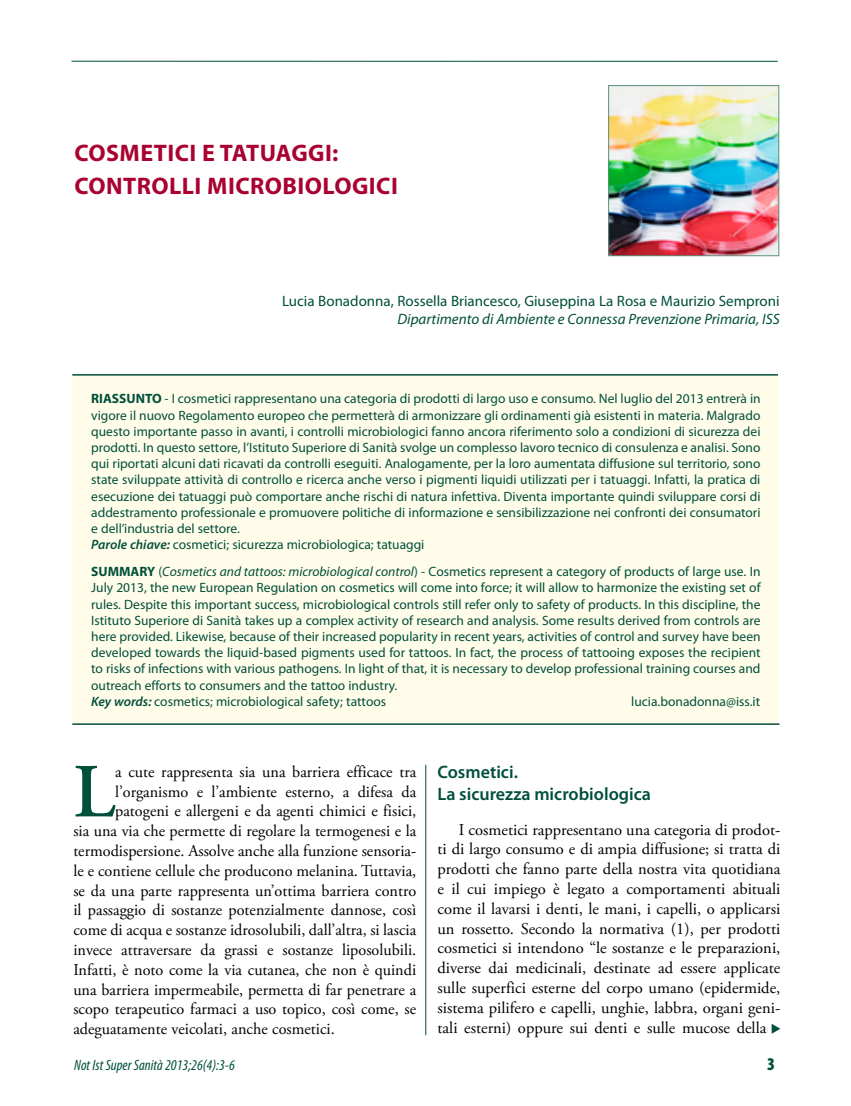
<style>
.page{position:relative;width:851px;height:1106px;background:#fff}
.page>*{position:absolute;margin:0;border:0;box-sizing:border-box;transform-origin:0 0}
.t1{font:600 76.2px "Adobe Garamond Pro";color:#004f3b}
.t2{font:700 24px/33px "Myriad Pro";letter-spacing:.02em;color:#a90230}
.t3{font:600 18px/21.6px "Myriad Pro";color:#004f3b}
.t4{font:900 condensed 18px "Myriad Pro";color:#004f3b}
.t5{font:16.5px/19.8px "Adobe Garamond Pro";color:#000;text-align:justify}
.t6{font:15px "Myriad Pro";color:#004f3b}
.t7{font:italic 15px "Myriad Pro";color:#004f3b}
.t8{font:italic condensed 15px "Myriad Pro";color:#004f3b}
.t9{font:13.5px/16.2px "Myriad Pro";color:#004f3b}
.t10{font:700 13.5px "Myriad Pro";color:#004f3b}
.s1{font-weight:600;font-style:italic}
.s2{font-weight:700}
.s3{font-style:italic}
</style>
<div class="page">
<hr style="left:71px;top:61px;width:706px;height:1px;background:#004f3b">
<div style="left:73px;top:374px;width:706px;height:351px;background:#fffdea"></div>
<hr style="left:72px;top:374px;width:705px;height:1px;background:#004f3b">
<hr style="left:72px;top:723px;width:707px;height:2px;background:#004f3b">
<hr style="left:425px;top:764px;width:1px;height:271px;background:#004f3b">
<img style="left:610px;top:87px;width:167px;height:167px">
<div style="left:608px;top:85px;width:171px;height:171px;border:1px solid #5b9176"></div>
<h2 class="t2" style="left:74px;top:136px;width:304px">COSMETICI E TATUAGGI:<br>CONTROLLI MICROBIOLOGICI</h2>
<p class="t6" style="left:282px;top:292px;width:499px">Lucia Bonadonna, Rossella Briancesco, Giuseppina La Rosa e Maurizio Semproni</p>
<p class="t7" style="left:397px;top:310px;width:383px">Dipartimento di Ambiente e Connessa Prevenzione Primaria, ISS</p>
<p class="t9" style="left:91px;top:390px;width:670px;text-indent:73px">- I cosmetici rappresentano una categoria di prodotti di largo uso e consumo. Nel luglio del 2013 entrerà in vigore il nuovo Regolamento europeo che permetterà di armonizzare gli ordinamenti già esistenti in materia. Malgrado questo importante passo in avanti, i controlli microbiologici fanno ancora riferimento solo a condizioni di sicurezza dei prodotti. In questo settore, l’Istituto Superiore di Sanità svolge un complesso lavoro tecnico di consulenza e analisi. Sono qui riportati alcuni dati ricavati da controlli eseguiti. Analogamente, per la loro aumentata diffusione sul territorio, sono state sviluppate attività di controllo e ricerca anche verso i pigmenti liquidi utilizzati per i tatuaggi. Infatti, la pratica di esecuzione dei tatuaggi può comportare anche rischi di natura infettiva. Diventa importante quindi sviluppare corsi di addestramento professionale e promuovere politiche di informazione e sensibilizzazione nei confronti dei consumatori e dell’industria del settore.<br><span class="s1">Parole chiave:</span> cosmetici; sicurezza microbiologica; tatuaggi</p>
<p class="t10" style="left:91px;top:563px;width:18px">SUMMAR</p>
<p class="t10" style="left:91px;top:390px;width:45px">RIASSUNTO</p>
<p class="t9" style="left:91px;top:563px;width:670px;text-indent:56px"><span class="s2">Y</span> (<span class="s3">Cosmetics and tattoos: microbiological control</span>) - Cosmetics represent a category of products of large use. In July 2013, the new European Regulation on cosmetics will come into force; it will allow to harmonize the existing set of rules. Despite this important success, microbiological controls still refer only to safety of products. In this discipline, the Istituto Superiore di Sanità takes up a complex activity of research and analysis. Some results derived from controls are here provided. Likewise, because of their increased popularity in recent years, activities of control and survey have been developed towards the liquid-based pigments used for tattoos. In fact, the process of tattooing exposes the recipient to risks of infections with various pathogens. In light of that, it is necessary to develop professional training courses and outreach efforts to consumers and the tattoo industry.<br><span class="s1">Key words:</span> cosmetics; microbiological safety; tattoos</p>
<p class="t9" style="left:631px;top:693px;width:130px">lucia.bonadonna@iss.it</p>
<h1 class="t1" style="left:73px;top:748px;width:43px">L</h1>
<p class="t5" style="left:115px;top:762px;width:302px">a cute rappresenta sia una barriera efficace tra</p>
<p class="t5" style="left:115px;top:782px;width:302px">l’organismo e l’ambiente esterno, a difesa da</p>
<p class="t5" style="left:115px;top:801px;width:302px">patogeni e allergeni e da agenti chimici e fisici,</p>
<p class="t5" style="left:73px;top:821px;width:344px">sia una via che permette di regolare la termogenesi e la</p>
<p class="t5" style="left:73px;top:841px;width:344px">termodispersione. Assolve anche alla funzione sensoria-</p>
<p class="t5" style="left:73px;top:861px;width:344px">le e contiene cellule che producono melanina. Tuttavia,</p>
<p class="t5" style="left:73px;top:881px;width:344px">se da una parte rappresenta un’ottima barriera contro</p>
<p class="t5" style="left:73px;top:900px;width:344px">il passaggio di sostanze potenzialmente dannose, così</p>
<p class="t5" style="left:73px;top:920px;width:344px">come di acqua e sostanze idrosolubili, dall’altra, si lascia</p>
<p class="t5" style="left:73px;top:940px;width:344px">invece attraversare da grassi e sostanze liposolubili.</p>
<p class="t5" style="left:73px;top:960px;width:344px">Infatti, è noto come la via cutanea, che non è quindi</p>
<p class="t5" style="left:73px;top:980px;width:344px">una barriera impermeabile, permetta di far penetrare a</p>
<p class="t5" style="left:73px;top:999px;width:344px">scopo terapeutico farmaci a uso topico, così come, se</p>
<p class="t5" style="left:73px;top:1019px;width:263px">adeguatamente veicolati, anche cosmetici.</p>
<h3 class="t3" style="left:437px;top:761px;width:215px">Cosmetici.<br>La sicurezza microbiologica</h3>
<p class="t5" style="left:437px;top:820px;width:344px;text-indent:21px">I cosmetici rappresentano una categoria di prodot&shy;ti di largo consumo e di ampia diffusione; si tratta di prodotti che fanno parte della nostra vita quotidiana e il cui impiego è legato a comportamenti abituali come il lavarsi i denti, le mani, i capelli, o applicarsi un rossetto. Secondo la normativa (1), per prodotti cosmetici si intendono “le sostanze e le preparazioni, diverse dai medicinali, destinate ad essere applicate sulle superfici esterne del corpo umano (epidermide, sistema pilifero e capelli, unghie, labbra, organi geni&shy;tali esterni) oppure sui denti e sulle mucose della</p>
<p class="t8" style="left:74px;top:1056px;width:162px">Not Ist Super Sanità 2013;26(4):3-6</p>
<h3 class="t4" style="left:767px;top:1052px;width:9px">3</h3>
</div>
